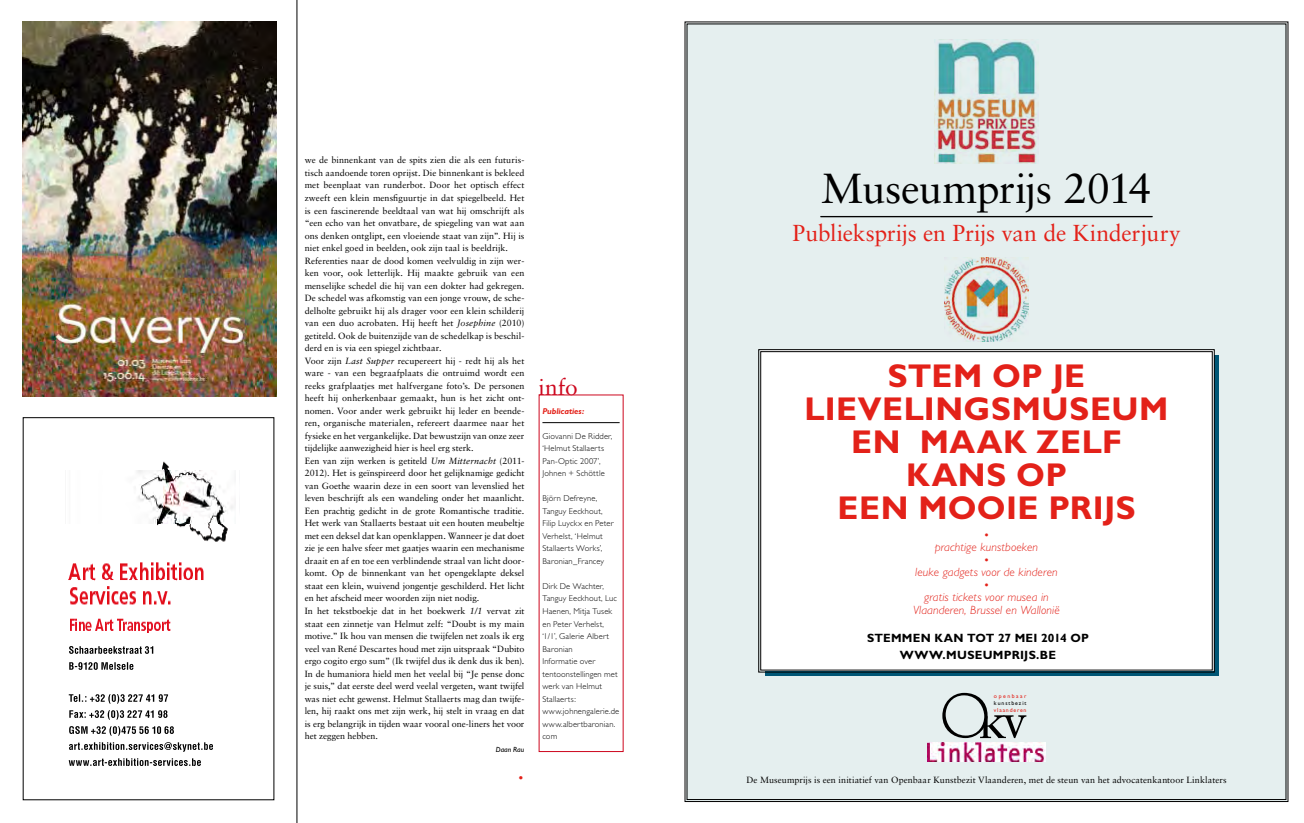
<style>
.page{position:relative;width:1304px;height:823px;background:#fff}
.page>*{position:absolute;margin:0;border:0;box-sizing:border-box;transform-origin:0 0}
.t1{font:42px "Sabon";letter-spacing:-.02em;color:#000}
.t2{font:700 33px/33px "Gill Sans";letter-spacing:.015em;color:#e32119;text-align:center}
.t3{font:25px "Sabon";color:#e32119}
.t4{font:23.1px "Sabon";letter-spacing:-.01em;color:#e32119}
.t5{font:22.7px "Sabon";color:#cd071e}
.t6{font:italic 300 12px/12.5px "Gill Sans";letter-spacing:.01em;color:#e32119;text-align:center}
.t7{font:700 12px/17px "Gill Sans";letter-spacing:.025em;color:#000;text-align:center}
.t8{font:9px/12.5px "Sabon";color:#000}
.t9{font:300 8.5px/12.5px "Gill Sans";letter-spacing:.02em;color:#000}
.t10{font:italic 700 8.5px "Gill Sans";letter-spacing:-.01em;color:#e32119}
.t11{font:italic 7.5px "Gill Sans Std";letter-spacing:.005em;color:#000}
.t12{font:5.8px "Gill Sans";letter-spacing:.165em;color:#000}
.t13{font:5.8px "Gill Sans";letter-spacing:.14em;color:#e32119}
.t14{font:5.8px "Gill Sans";letter-spacing:.265em;color:#e32119}
.s1{font-style:italic}
</style>
<div class="page">
<div style="left:684px;top:21px;width:605px;height:781px;background:#e5efef"></div>
<svg style="left:758px;top:348px;width:457px;height:324px"></svg>
<div style="left:760px;top:351px;width:453px;height:319px;border:1px solid #000"></div>
<hr style="left:542px;top:422px;width:78px;height:1px;background:#000">
<hr style="left:297px;top:0;width:1px;height:822px;background:#000">
<div style="left:934px;top:35px;width:105px;height:129px;background:#e5efef"></div>
<img style="left:934px;top:40px;width:105px;height:124px">
<img style="left:927px;top:742px;width:119px;height:19px">
<img style="left:944px;top:257px;width:84px;height:84px">
<svg style="left:942px;top:692px;width:84px;height:45px;background:#bbc3c3"></svg>
<hr style="left:820px;top:216px;width:332px;height:1px;background:#000">
<img style="left:23px;top:21px;width:253px;height:375px">
<svg style="left:69px;top:646px;width:84px;height:7px"></svg>
<svg style="left:69px;top:662px;width:64px;height:7px"></svg>
<svg style="left:69px;top:694px;width:99px;height:9px"></svg>
<svg style="left:69px;top:710px;width:99px;height:9px"></svg>
<svg style="left:69px;top:726px;width:105px;height:9px"></svg>
<svg style="left:69px;top:742px;width:144px;height:9px"></svg>
<svg style="left:69px;top:758px;width:132px;height:7px"></svg>
<img style="left:68px;top:461px;width:168px;height:172px">
<p class="t8" style="left:305px;top:154px;width:221px">we de binnenkant van de spits zien die als een futuris&shy;tisch aandoende toren oprijst. Die binnenkant is bekleed met beenplaat van runderbot. Door het optisch effect zweeft een klein mensfiguurtje in dat spiegelbeeld. Het is een fascinerende beeldtaal van wat hij omschrijft als “een echo van het onvatbare, de spiegeling van wat aan ons denken ontglipt, een vloeiende staat van zijn”. Hij is niet enkel goed in beelden, ook zijn taal is beeldrijk.<br>Referenties naar de dood komen veelvuldig in zijn wer&shy;ken voor, ook letterlijk. Hij maakte gebruik van een menselijke schedel die hij van een dokter had gekregen.<br>De schedel was afkomstig van een jonge vrouw, de sche&shy;delholte gebruikt hij als drager voor een klein schilderij van een duo acrobaten. Hij heeft het <span class="s1">Josephine</span> (2010) getiteld. Ook de buitenzijde van de schedelkap is beschil&shy;derd en is via een spiegel zichtbaar.<br>Voor zijn <span class="s1">Last Supper</span> recupereert hij - redt hij als het ware - van een begraafplaats die ontruimd wordt een reeks grafplaatjes met halfvergane foto’s. De personen heeft hij onherkenbaar gemaakt, hun is het zicht ont&shy;nomen. Voor ander werk gebruikt hij leder en beende&shy;ren, organische materialen, refereert daarmee naar het fysieke en het vergankelijke. Dat bewustzijn van onze zeer tijdelijke aanwezigheid hier is heel erg sterk.<br>Een van zijn werken is getiteld <span class="s1">Um Mitternacht</span> (2011- 2012). Het is geïnspireerd door het gelijknamige gedicht van Goethe waarin deze in een soort van levenslied het leven beschrijft als een wandeling onder het maanlicht.<br>Een prachtig gedicht in de grote Romantische traditie.<br>Het werk van Stallaerts bestaat uit een houten meubeltje met een deksel dat kan openklappen. Wanneer je dat doet zie je een halve sfeer met gaatjes waarin een mechanisme draait en af en toe een verblindende straal van licht door&shy;komt. Op de binnenkant van het opengeklapte deksel staat een klein, wuivend jongentje geschilderd. Het licht en het afscheid meer woorden zijn niet nodig.<br>In het tekstboekje dat in het boekwerk <span class="s1">1/1</span> vervat zit staat een zinnetje van Helmut zelf: “Doubt is my main motive.” Ik hou van mensen die twijfelen net zoals ik erg veel van René Descartes houd met zijn uitspraak “Dubito ergo cogito ergo sum” (Ik twijfel dus ik denk dus ik ben).<br>In de humaniora hield men het veelal bij “Je pense donc je suis,” dat eerste deel werd veelal vergeten, want twijfel was niet echt gewenst. Helmut Stallaerts mag dan twijfe&shy;len, hij raakt ons met zijn werk, hij stelt in vraag en dat is erg belangrijk in tijden waar vooral one-liners het voor het zeggen hebben.</p>
<p class="t11" style="left:496px;top:744px;width:30px">Daan Rau</p>
<h3 class="t3" style="left:517px;top:755px;width:8px">.</h3>
<h3 class="t5" style="left:539px;top:373px;width:41px">info</h3>
<p class="t10" style="left:542px;top:405px;width:43px">Publicaties:</p>
<p class="t9" style="left:542px;top:429px;width:71px">Giovanni De Ridder, ‘Helmut Stallaerts<br>Pan-Optic 2007’,<br>Johnen + Schöttle</p>
<p class="t9" style="left:542px;top:492px;width:73px">Björn Defreyne,<br>Tanguy Eeckhout,<br>Filip Luyckx en Peter<br>Verhelst, ‘Helmut<br>Stallaerts Works’,<br>Baronian_Francey</p>
<p class="t9" style="left:542px;top:579px;width:78px">Dirk De Wachter,<br>Tanguy Eeckhout, Luc<br>Haenen, Mitja Tusek en Peter Verhelst, ‘1/1’, Galerie Albert<br>Baronian<br>Informatie over tentoonstellingen met werk van Helmut<br>Stallaerts: www.johnengalerie.de www.albertbaronian. com</p>
<h1 class="t1" style="left:821px;top:163px;width:332px">Museumprijs 2014</h1>
<h3 class="t4" style="left:792px;top:219px;width:390px">Publieksprijs en Prijs van de Kinderjury</h3>
<h2 class="t2" style="left:805px;top:359px;width:365px">STEM OP JE<br>LIEVELINGSMUSEUM<br>EN MAAK ZELF<br>KANS OP<br>EEN MOOIE PRIJS</h2>
<h3 class="t6" style="left:913px;top:528px;width:148px">•<br>prachtige kunstboeken<br>•<br>leuke gadgets voor de kinderen •<br>gratis tickets voor musea in<br>Vlaanderen, Brussel en Wallonië</h3>
<h3 class="t7" style="left:867px;top:629px;width:223px">STEMMEN KAN TOT 27 MEI 2014 OP<br>WWW.MUSEUMPRIJS.BE</h3>
<p class="t14" style="left:994px;top:692px;width:34px">openbaar</p>
<p class="t12" style="left:994px;top:699px;width:34px">kunstbezit</p>
<p class="t13" style="left:994px;top:705px;width:34px">vlaanderen</p>
<p class="t8" style="left:746px;top:773px;width:482px">De Museumprijs is een initiatief van Openbaar Kunstbezit Vlaanderen, met de steun van het advocatenkantoor Linklaters</p>
</div>
